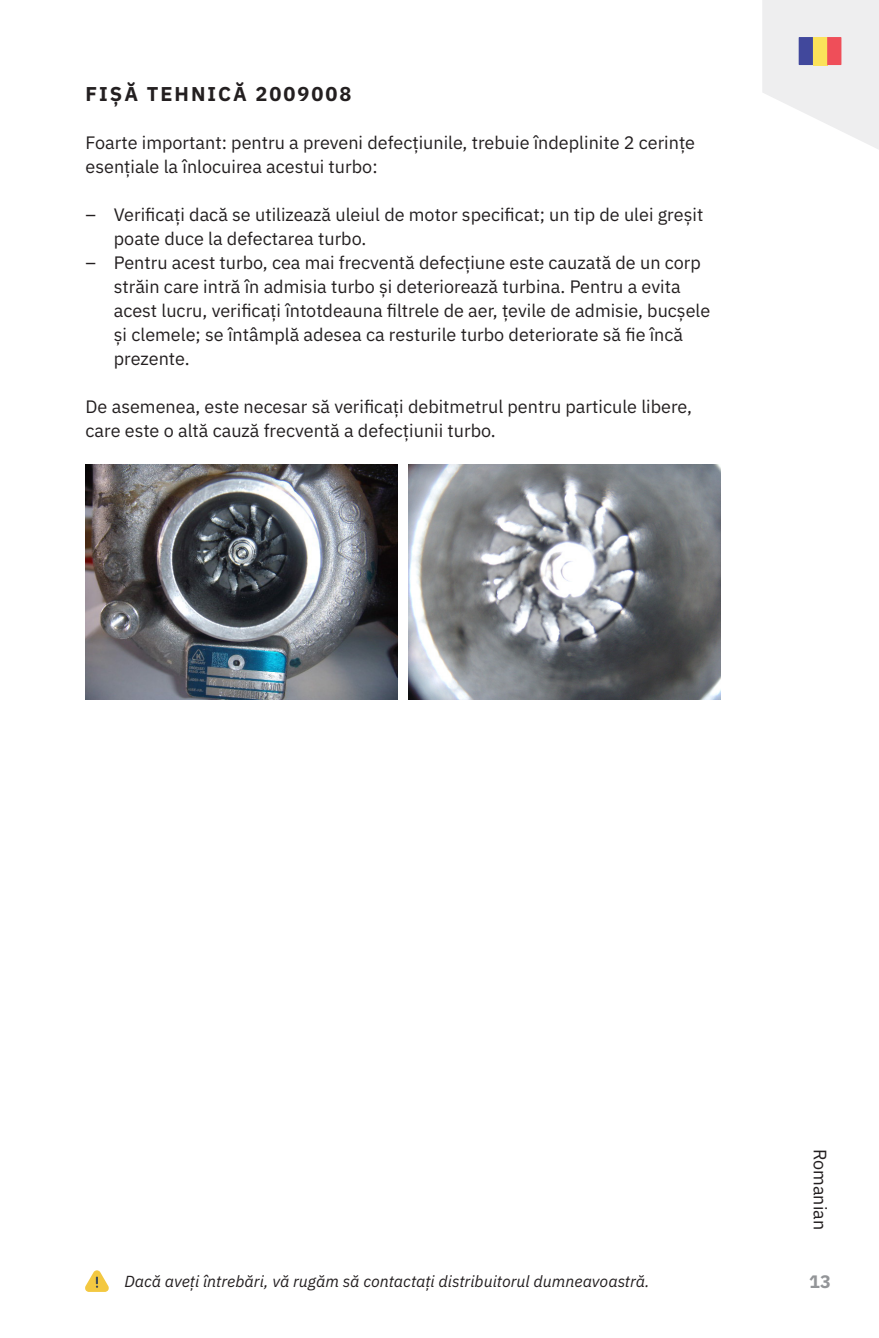
<style>
.page{position:relative;width:879px;height:1338px;background:#fff}
.page>*{position:absolute;margin:0;border:0;box-sizing:border-box;transform-origin:0 0}
.t1{font:700 20px "IBM Plex Sans";letter-spacing:.1em;color:#231f20}
.t2{font:18px/24px "IBM Plex Sans";color:#231f20}
.t3{font:700 18px "IBM Plex Sans";color:#939598}
.t4{font:italic 16px "IBM Plex Sans";color:#231f20}
</style>
<div class="page">
<svg style="left:85px;top:1270px;width:24px;height:22px"></svg>
<svg style="left:762px;top:0;width:117px;height:150px"></svg>
<img style="left:85px;top:465px;width:312px;height:234px">
<img style="left:408px;top:465px;width:313px;height:234px">
<p class="t1" style="left:85px;top:78px;width:267px">FIȘĂ TEHNICĂ 2009008</p>
<p class="t2" style="left:85px;top:129px;width:611px">Foarte important: pentru a preveni defecțiunile, trebuie îndeplinite 2 cerințe esențiale la înlocuirea acestui turbo:</p>
<p class="t2" style="left:114px;top:201px;width:591px;text-indent:-28px">– Verificați dacă se utilizează uleiul de motor specificat; un tip de ulei greșit poate duce la defectarea turbo.</p>
<p class="t2" style="left:114px;top:249px;width:598px;text-indent:-28px">– Pentru acest turbo, cea mai frecventă defecțiune este cauzată de un corp străin care intră în admisia turbo și deteriorează turbina. Pentru a evita acest lucru, verificați întotdeauna filtrele de aer, țevile de admisie, bucșele și clemele; se întâmplă adesea ca resturile turbo deteriorate să fie încă prezente.</p>
<p class="t2" style="left:85px;top:393px;width:608px">De asemenea, este necesar să verificați debitmetrul pentru particule libere, care este o altă cauză frecventă a defecțiunii turbo.</p>
<p class="t4" style="left:124px;top:1269px;width:527px">Dacă aveți întrebări, vă rugăm să contactați distribuitorul dumneavoastră.</p>
<p class="t2" style="left:834px;top:1149px;width:83px;rotate:90deg">Romanian</p>
<p class="t3" style="left:809px;top:1268px;width:23px">13</p>
</div>
